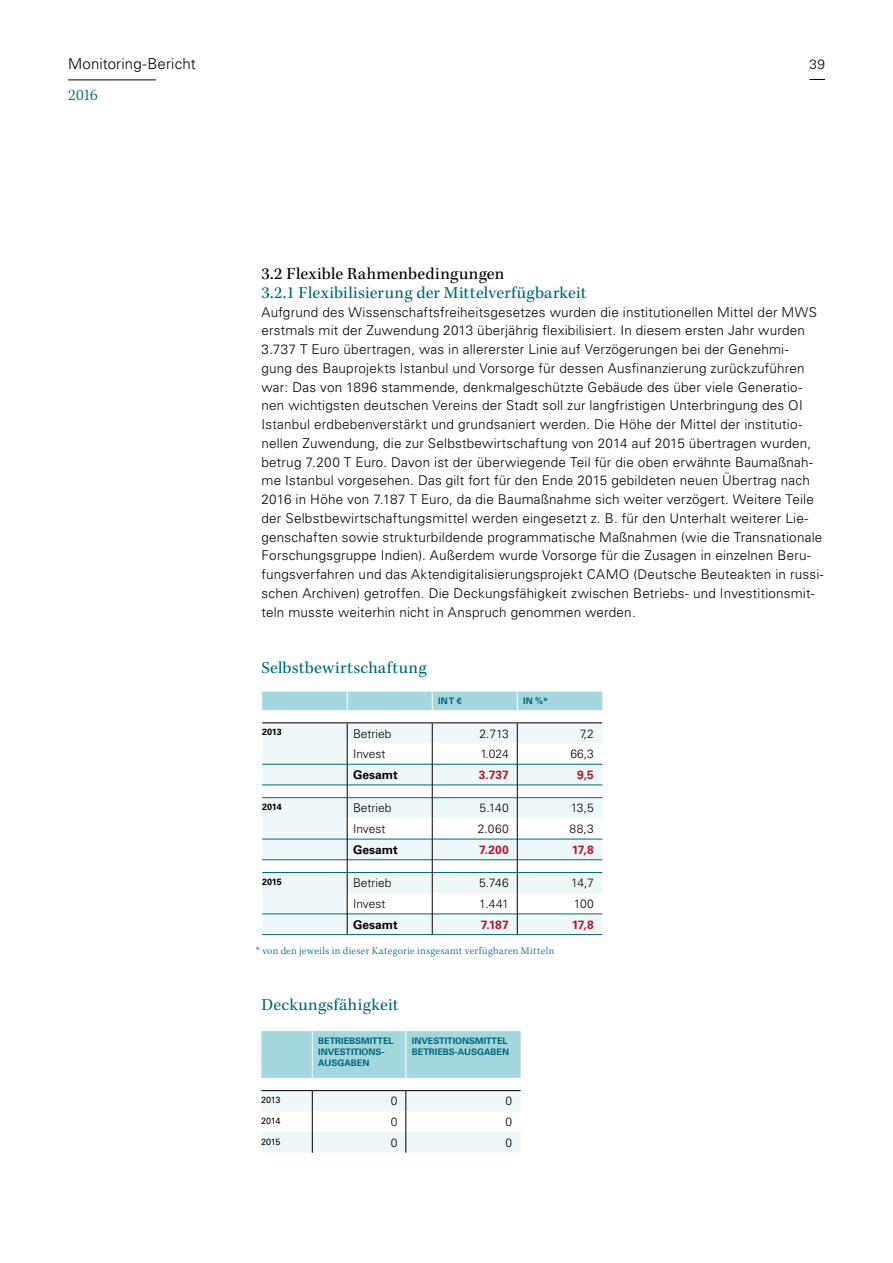
<style>
.page{position:relative;width:893px;height:1263px;background:#fff}
.page>*{position:absolute;margin:0;border:0;box-sizing:border-box;transform-origin:0 0}
.t1{font:17.25px "Kepler Std";letter-spacing:.015em;color:#006776}
.t2{font:17.25px "Kepler Std";letter-spacing:.015em;color:#000}
.t3{font:300 16.5px "Kepler Std";color:#006776}
.t4{font:300 15px "Univers LT Std";letter-spacing:.01em;color:#000}
.t5{font:300 13.5px/18.8px "Univers LT Std";letter-spacing:.015em;color:#000}
.t6{font:300 12px "Univers LT Std";color:#000}
.t7{font:700 12px "Univers LT Std";color:#b7172d}
.t8{font:700 12px "Univers LT Std";color:#000}
.t9{font:300 10.5px "Kepler Std";letter-spacing:.03em;color:#006776}
.t10{font:700 9px/11.2px "Univers LT Std";color:#006776}
.t11{font:700 9px "Univers LT Std";color:#000}
.t12{font:9px "Univers LT Std";letter-spacing:-.015em;color:#000}
</style>
<div class="page">
<hr style="left:68px;top:80px;width:88px;height:1px;background:#000">
<svg style="left:809px;top:79px;width:16px;height:1px"></svg>
<svg style="left:262px;top:723px;width:85px;height:211px;fill:#eff8f9"></svg>
<hr style="left:262px;top:784px;width:85px;height:1px;background:#006776">
<hr style="left:262px;top:859px;width:85px;height:1px;background:#006776">
<hr style="left:262px;top:764px;width:85px;height:1px;background:#006776">
<hr style="left:262px;top:797px;width:85px;height:1px;background:#006776">
<hr style="left:262px;top:839px;width:85px;height:1px;background:#006776">
<hr style="left:262px;top:872px;width:85px;height:1px;background:#006776">
<hr style="left:262px;top:913px;width:85px;height:1px;background:#006776">
<hr style="left:262px;top:722px;width:85px;height:1px;background:#000">
<hr style="left:347px;top:722px;width:85px;height:1px;background:#000">
<hr style="left:432px;top:722px;width:85px;height:1px;background:#000">
<hr style="left:517px;top:722px;width:85px;height:1px;background:#000">
<hr style="left:262px;top:934px;width:85px;height:1px;background:#006776">
<hr style="left:347px;top:934px;width:85px;height:1px;background:#006776">
<hr style="left:432px;top:934px;width:85px;height:1px;background:#006776">
<hr style="left:517px;top:934px;width:85px;height:1px;background:#006776">
<svg style="left:347px;top:723px;width:255px;height:211px"></svg>
<div style="left:262px;top:692px;width:340px;height:18px;background:#a4d7de"></div>
<div style="left:261px;top:1031px;width:260px;height:47px;background:#a4d7de"></div>
<svg style="left:261px;top:1090px;width:260px;height:63px"></svg>
<hr style="left:312px;top:1031px;width:1px;height:47px;background:#fff">
<hr style="left:405px;top:1031px;width:1px;height:47px;background:#fff">
<p class="t4" style="left:68px;top:55px;width:129px">Monitoring-Bericht</p>
<p class="t3" style="left:68px;top:86px;width:31px">2016</p>
<p class="t5" style="left:809px;top:55px;width:17px">39</p>
<p class="t2" style="left:261px;top:264px;width:244px">3.2 Flexible Rahmenbedingungen</p>
<p class="t1" style="left:261px;top:283px;width:327px">3.2.1 Flexibilisierung der Mittelverfügbarkeit</p>
<p class="t5" style="left:261px;top:302px;width:564px">Aufgrund des Wissenschaftsfreiheitsgesetzes wurden die institutionellen Mittel der MWS erstmals mit der Zuwendung 2013 überjährig flexibilisiert. In diesem ersten Jahr wurden 3.737 T Euro übertragen, was in allererster Linie auf Verzögerungen bei der Genehmi-<br>gung des Bauprojekts Istanbul und Vorsorge für dessen Ausfinanzierung zurückzuführen war: Das von 1896 stammende, denkmalgeschützte Gebäude des über viele Generatio&shy;nen wichtigsten deutschen Vereins der Stadt soll zur langfristigen Unterbringung des OI Istanbul erdbebenverstärkt und grundsaniert werden. Die Höhe der Mittel der institutio&shy;nellen Zuwendung, die zur Selbstbewirtschaftung von 2014 auf 2015 übertragen wurden, betrug 7.200 T Euro. Davon ist der überwiegende Teil für die oben erwähnte Baumaßnah&shy;me Istanbul vorgesehen. Das gilt fort für den Ende 2015 gebildeten neuen Übertrag nach 2016 in Höhe von 7.187 T Euro, da die Baumaßnahme sich weiter verzögert. Weitere Teile der Selbstbewirtschaftungsmittel werden eingesetzt z. B. für den Unterhalt weiterer Lie&shy;genschaften sowie strukturbildende programmatische Maßnahmen (wie die Transnationale Forschungsgruppe Indien). Außerdem wurde Vorsorge für die Zusagen in einzelnen Beru&shy;fungsverfahren und das Aktendigitalisierungsprojekt CAMO (Deutsche Beuteakten in russi&shy;schen Archiven) getroffen. Die Deckungsfähigkeit zwischen Betriebs- und Investitionsmit&shy;teln musste weiterhin nicht in Anspruch genommen werden.</p>
<p class="t1" style="left:261px;top:658px;width:166px">Selbstbewirtschaftung</p>
<p class="t10" style="left:438px;top:695px;width:25px">IN T €</p>
<p class="t10" style="left:523px;top:695px;width:27px">IN %*</p>
<p class="t11" style="left:262px;top:727px;width:21px">2013</p>
<p class="t6" style="left:353px;top:726px;width:40px">Betrieb</p>
<p class="t6" style="left:479px;top:726px;width:31px">2.713</p>
<p class="t6" style="left:580px;top:726px;width:16px">7,2</p>
<p class="t6" style="left:353px;top:747px;width:34px">Invest</p>
<p class="t6" style="left:480px;top:747px;width:30px">1.024</p>
<p class="t6" style="left:570px;top:747px;width:25px">66,3</p>
<p class="t8" style="left:353px;top:768px;width:46px">Gesamt</p>
<p class="t7" style="left:479px;top:768px;width:32px">3.737</p>
<p class="t7" style="left:577px;top:768px;width:18px">9,5</p>
<p class="t11" style="left:262px;top:802px;width:21px">2014</p>
<p class="t6" style="left:353px;top:801px;width:40px">Betrieb</p>
<p class="t6" style="left:480px;top:801px;width:31px">5.140</p>
<p class="t6" style="left:571px;top:801px;width:25px">13,5</p>
<p class="t6" style="left:353px;top:821px;width:34px">Invest</p>
<p class="t6" style="left:478px;top:821px;width:32px">2.060</p>
<p class="t6" style="left:570px;top:821px;width:26px">88,3</p>
<p class="t8" style="left:353px;top:842px;width:46px">Gesamt</p>
<p class="t7" style="left:479px;top:842px;width:31px">7.200</p>
<p class="t7" style="left:572px;top:842px;width:24px">17,8</p>
<p class="t11" style="left:262px;top:876px;width:21px">2015</p>
<p class="t6" style="left:353px;top:876px;width:40px">Betrieb</p>
<p class="t6" style="left:479px;top:876px;width:31px">5.746</p>
<p class="t6" style="left:571px;top:876px;width:24px">14,7</p>
<p class="t6" style="left:353px;top:896px;width:34px">Invest</p>
<p class="t6" style="left:479px;top:896px;width:31px">1.441</p>
<p class="t6" style="left:574px;top:896px;width:22px">100</p>
<p class="t8" style="left:353px;top:917px;width:46px">Gesamt</p>
<p class="t7" style="left:481px;top:917px;width:29px">7.187</p>
<p class="t7" style="left:572px;top:917px;width:24px">17,8</p>
<p class="t9" style="left:256px;top:945px;width:300px">* von den jeweils in dieser Kategorie insgesamt verfügbaren Mitteln</p>
<p class="t1" style="left:261px;top:995px;width:138px">Deckungsfähigkeit</p>
<p class="t10" style="left:318px;top:1035px;width:77px">BETRIEBSMITTEL<br>INVESTITIONS-<br>AUSGABEN</p>
<p class="t10" style="left:412px;top:1035px;width:99px">INVESTITIONSMITTEL<br>BETRIEBS-AUSGABEN</p>
<p class="t12" style="left:261px;top:1094px;width:21px">2013</p>
<p class="t6" style="left:391px;top:1094px;width:8px">0</p>
<p class="t6" style="left:505px;top:1094px;width:8px">0</p>
<p class="t12" style="left:261px;top:1115px;width:21px">2014</p>
<p class="t6" style="left:391px;top:1114px;width:8px">0</p>
<p class="t6" style="left:505px;top:1114px;width:8px">0</p>
<p class="t12" style="left:261px;top:1136px;width:21px">2015</p>
<p class="t6" style="left:391px;top:1135px;width:8px">0</p>
<p class="t6" style="left:505px;top:1135px;width:8px">0</p>
</div>
